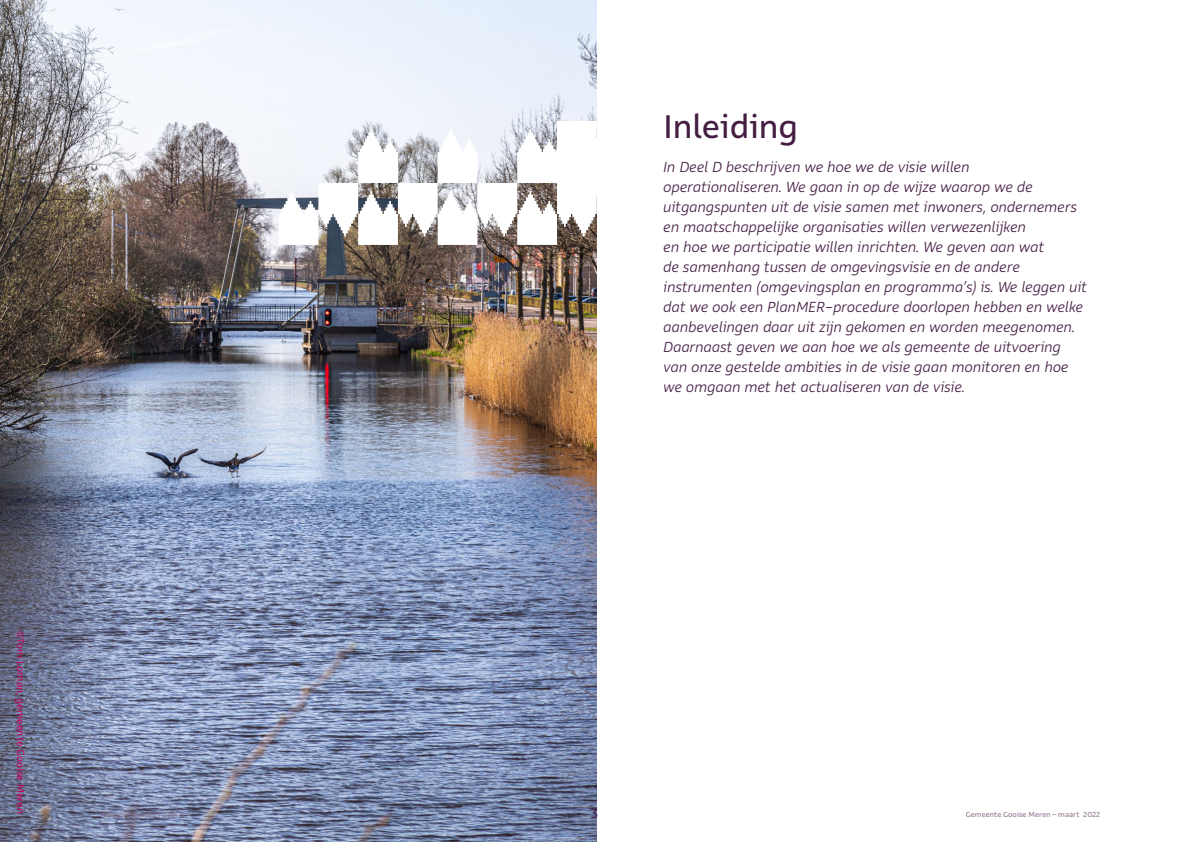
<style>
.page{position:relative;width:1191px;height:842px;background:#fff}
.page>*{position:absolute;margin:0;border:0;box-sizing:border-box;transform-origin:0 0}
.t1{font:36px "Rehn";color:#441d42}
.t2{font:italic 300 16px/20px "Rehn";color:#441d42}
.t3{font:14px "Rehn";color:#441d42}
.t4{font:11px "Rehn";color:#c00862}
.t5{font:8px "Rehn";color:#8f778e}
</style>
<div class="page">
<img style="left:0;top:0;width:596px;height:842px">
<svg style="left:279px;top:121px;width:318px;height:124px"></svg>
<h1 class="t1" style="left:663px;top:103px;width:136px">Inleiding</h1>
<p class="t2" style="left:663px;top:157px;width:425px">In Deel D beschrijven we hoe we de visie willen operationaliseren. We gaan in op de wijze waarop we de uitgangspunten uit de visie samen met inwoners, ondernemers en maatschappelijke organisaties willen verwezenlijken<br>en hoe we participatie willen inrichten. We geven aan wat<br>de samenhang tussen de omgevingsvisie en de andere instrumenten (omgevingsplan en programma’s) is. We leggen uit dat we ook een PlanMER-procedure doorlopen hebben en welke aanbevelingen daar uit zijn gekomen en worden meegenomen.<br>Daarnaast geven we aan hoe we als gemeente de uitvoering van onze gestelde ambities in de visie gaan monitoren en hoe we omgaan met het actualiseren van de visie.</p>
<p class="t4" style="left:28px;top:631px;width:184px;rotate:90deg">©Tom Loman, gemeente Gooise Meren</p>
<p class="t5" style="left:102px;top:809px;width:84px">Omgevingsvisie | Deel D</p>
<p class="t3" style="left:591px;top:804px;width:8px">3</p>
<p class="t5" style="left:966px;top:809px;width:136px">Gemeente Gooise Meren – maart 2022</p>
</div>
